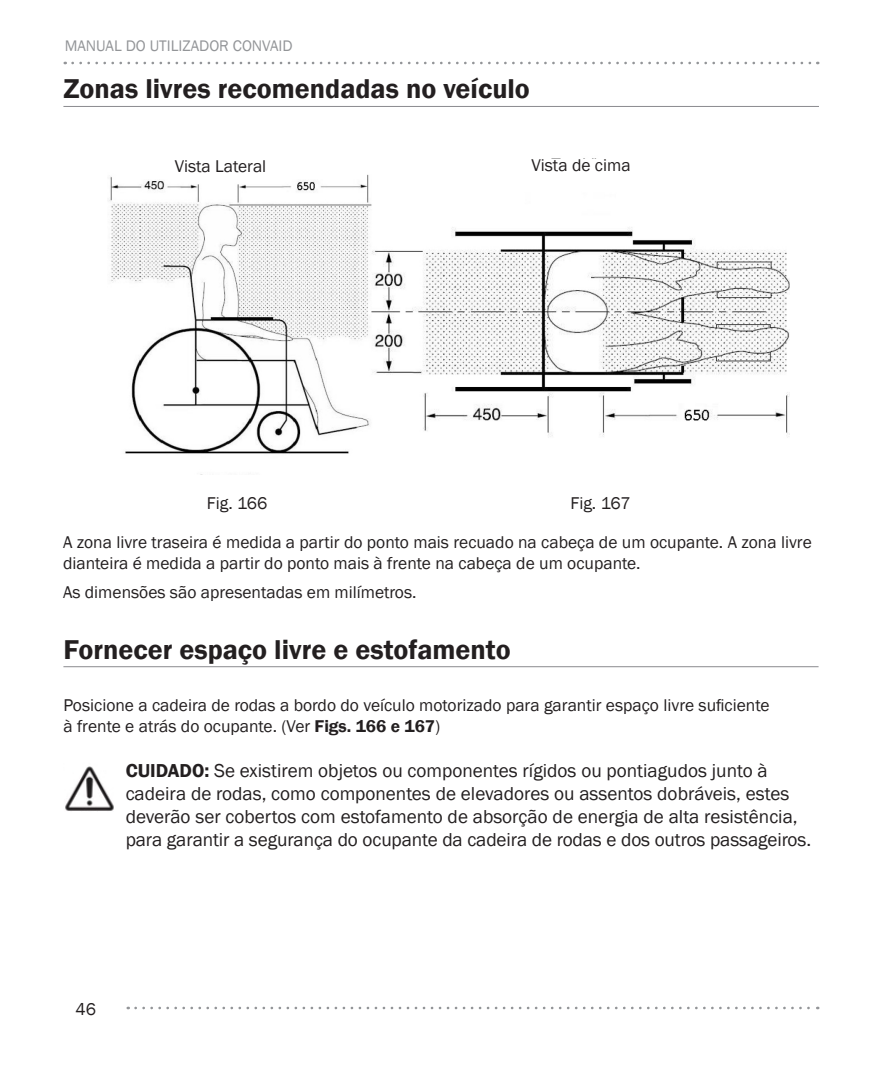
<style>
.page{position:relative;width:882px;height:1071px;background:#fff}
.page>*{position:absolute;margin:0;border:0;box-sizing:border-box;transform-origin:0 0}
.Etac_Sub_Header{font:600 28px "Franklin Gothic";color:#231f20}
.t1{font:19.25px/23.1px "Franklin Gothic";color:#231f20}
.Etac_UG_Paragraph{font:17.5px/21px "Franklin Gothic";color:#231f20}
.t2{font:15.75px "Franklin Gothic";color:#939598}
.s1{font-weight:600}
</style>
<div class="page">
<svg style="left:73px;top:62px;width:745px;height:2px"></svg>
<svg style="left:136px;top:1007px;width:682px;height:2px"></svg>
<hr style="left:63px;top:106px;width:756px;height:1px;background:#8a8a8e">
<hr style="left:63px;top:666px;width:756px;height:1px;background:#8a8a8e">
<img style="left:109px;top:158px;width:680px;height:317px">
<img style="left:65px;top:766px;width:49px;height:45px">
<div style="left:526px;top:159px;width:110px;height:20px;background:#fff"></div>
<div style="left:165px;top:159px;width:111px;height:17px;background:#fff"></div>
<p class="t2" style="left:65px;top:36px;width:229px">MANUAL DO UTILIZADOR CONVAID</p>
<p class="Etac_Sub_Header" style="left:63px;top:72px;width:468px">Zonas livres recomendadas no veículo</p>
<p class="Etac_UG_Paragraph" style="left:175px;top:156px;width:93px">Vista Lateral</p>
<p class="Etac_UG_Paragraph" style="left:531px;top:155px;width:101px">Vista de cima</p>
<p class="Etac_UG_Paragraph" style="left:207px;top:493px;width:62px">Fig. 166</p>
<p class="Etac_UG_Paragraph" style="left:570px;top:493px;width:62px">Fig. 167</p>
<p class="Etac_UG_Paragraph" style="left:63px;top:532px;width:750px">A zona livre traseira é medida a partir do ponto mais recuado na cabeça de um ocupante. A zona livre dianteira é medida a partir do ponto mais à frente na cabeça de um ocupante.</p>
<p class="Etac_UG_Paragraph" style="left:63px;top:582px;width:355px">As dimensões são apresentadas em milímetros.</p>
<p class="Etac_Sub_Header" style="left:63px;top:632px;width:449px">Fornecer espaço livre e estofamento</p>
<p class="Etac_UG_Paragraph" style="left:63px;top:695px;width:708px">Posicione a cadeira de rodas a bordo do veículo motorizado para garantir espaço livre suficiente à frente e atrás do ocupante. (Ver <span class="s1">Figs. 166 e 167</span>)</p>
<p class="t1" style="left:126px;top:759px;width:687px"><span class="s1">CUIDADO:</span> Se existirem objetos ou componentes rígidos ou pontiagudos junto à cadeira de rodas, como componentes de elevadores ou assentos dobráveis, estes deverão ser cobertos com estofamento de absorção de energia de alta resistência, para garantir a segurança do ocupante da cadeira de rodas e dos outros passageiros.</p>
<p class="Etac_UG_Paragraph" style="left:75px;top:999px;width:22px">46</p>
</div>
